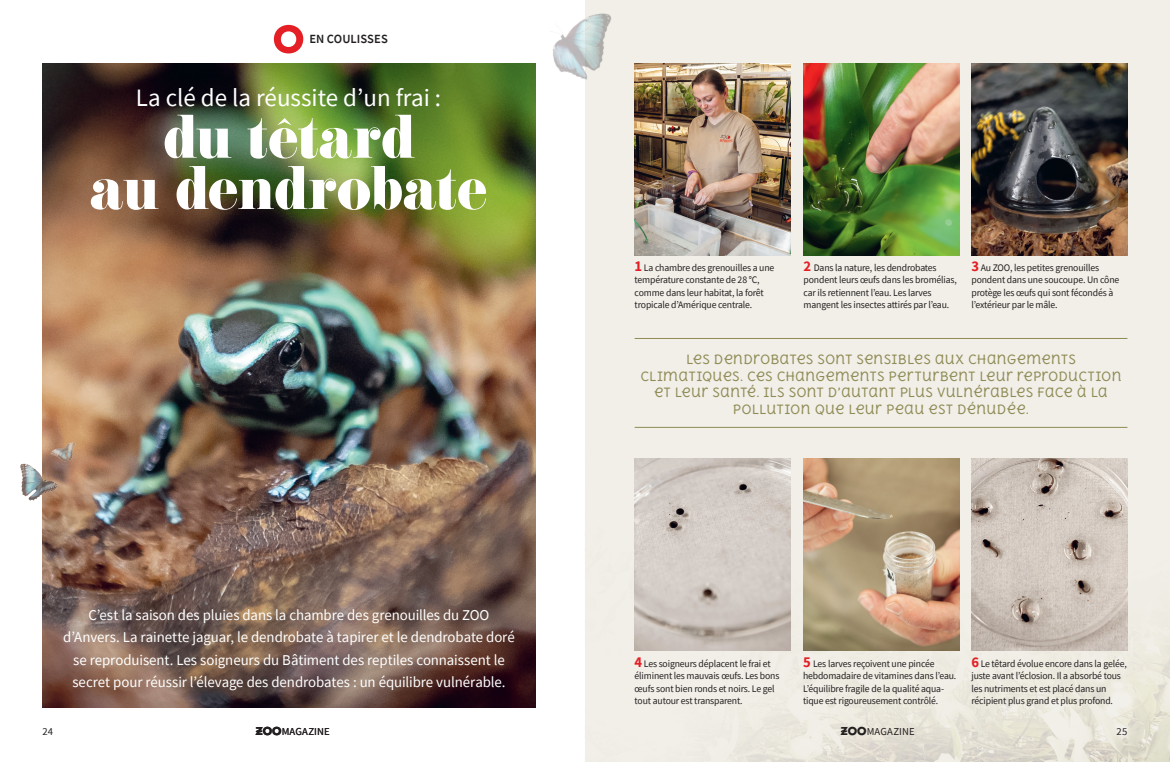
<style>
.page{position:relative;width:1170px;height:762px;background:#fff}
.page>*{position:absolute;margin:0;border:0;box-sizing:border-box;transform-origin:0 0}
.t1{font:53.75px "Eloquent JF Regular Pro";color:#fff}
.t2{font:25px "Source Sans Pro";color:#fff}
.Tekst_Sabon_kopie_9{font:15px/22.5px "Source Sans Pro";letter-spacing:-.005em;color:#fff;text-align:center}
.Tekst_Sabon_kopie_9-2{font:12.5px/16.4px "Delius Unicase";letter-spacing:.01em;color:#908c57;text-align:center}
.Tekst_Futura_Book_8{font:600 12.5px "Source Sans Pro";color:#231f20}
.Tekst_Futura_Book_9{font:10.62px "Source Sans Pro";letter-spacing:.01em;color:#231f20}
.Kader_Courier_Sans_8{font:10px/12.5px "Source Sans Pro";letter-spacing:-.015em;color:#231f20}
.s1{font-weight:700;font-size:15px;color:#e41f25}
.s2{font-family:"Futura";font-weight:700}
</style>
<div class="page">
<img style="left:585px;top:0;width:584px;height:762px">
<svg style="left:256px;top:730px;width:6px;height:2px"></svg>
<svg style="left:840px;top:730px;width:7px;height:2px"></svg>
<img style="left:43px;top:64px;width:492px;height:643px">
<svg style="left:274px;top:25px;width:29px;height:28px"></svg>
<img style="left:634px;top:64px;width:156px;height:191px">
<img style="left:634px;top:459px;width:156px;height:191px">
<img style="left:803px;top:64px;width:156px;height:191px">
<img style="left:803px;top:459px;width:155px;height:191px">
<img style="left:971px;top:64px;width:156px;height:191px">
<img style="left:971px;top:459px;width:156px;height:191px">
<hr style="left:634px;top:338px;width:493px;height:1px;background:#908c57">
<hr style="left:634px;top:427px;width:493px;height:1px;background:#908c57">
<img style="left:515px;top:0;width:137px;height:112px">
<img style="left:20px;top:454px;width:50px;height:72px">
<img style="left:46px;top:438px;width:37px;height:28px">
<p class="Tekst_Futura_Book_8" style="left:309px;top:31px;width:80px">EN COULISSES</p>
<p class="t2" style="left:136px;top:82px;width:306px">La clé de la réussite d’un frai :</p>
<p class="t1" style="left:162px;top:108px;width:254px">du têtard</p>
<p class="t1" style="left:90px;top:159px;width:398px">au dendrobate</p>
<p class="Tekst_Sabon_kopie_9" style="left:63px;top:603px;width:453px">C’est la saison des pluies dans la chambre des grenouilles du ZOO d’Anvers. La rainette jaguar, le dendrobate à tapirer et le dendrobate doré se reproduisent. Les soigneurs du Bâtiment des reptiles connaissent le secret pour réussir l’élevage des dendrobates : un équilibre vulnérable.</p>
<p class="Kader_Courier_Sans_8" style="left:634px;top:261px;width:141px"><span class="s1">1</span> La chambre des grenouilles a une température constante de 28 °C, comme dans leur habitat, la forêt tropicale d’Amérique centrale.</p>
<p class="Kader_Courier_Sans_8" style="left:803px;top:261px;width:155px"><span class="s1">2</span> Dans la nature, les dendrobates pondent leurs œufs dans les bromélias, car ils retiennent l’eau. Les larves mangent les insectes attirés par l’eau.</p>
<p class="Kader_Courier_Sans_8" style="left:971px;top:261px;width:149px"><span class="s1">3</span> Au ZOO, les petites grenouilles pondent dans une soucoupe. Un cône protège les œufs qui sont fécondés à l’extérieur par le mâle.</p>
<p class="Tekst_Sabon_kopie_9-2" style="left:686px;top:351px;width:391px">LES DENDROBATES SONT SENSIBLES AUX CHANGEMENTS</p>
<p class="Tekst_Sabon_kopie_9-2" style="left:640px;top:368px;width:483px">CLIMATIQUES. CES CHANGEMENTS PERTURBENT LEUR REPRODUCTION<br>ET LEUR SANTÉ. ILS SONT D’AUTANT PLUS VULNÉRABLES FACE À LA</p>
<p class="Tekst_Sabon_kopie_9-2" style="left:733px;top:400px;width:298px">POLLUTION QUE LEUR PEAU EST DÉNUDÉE.</p>
<p class="Kader_Courier_Sans_8" style="left:634px;top:657px;width:146px"><span class="s1">4</span> Les soigneurs déplacent le frai et éliminent les mauvais œufs. Les bons œufs sont bien ronds et noirs. Le gel tout autour est transparent.</p>
<p class="Kader_Courier_Sans_8" style="left:803px;top:657px;width:155px"><span class="s1">5</span> Les larves reçoivent une pincée hebdomadaire de vitamines dans l’eau.<br>L’équilibre fragile de la qualité aqua&shy;tique est rigoureusement contrôlé.</p>
<p class="Kader_Courier_Sans_8" style="left:971px;top:657px;width:157px"><span class="s1">6</span> Le têtard évolue encore dans la gelée, juste avant l’éclosion. Il a absorbé tous les nutriments et est placé dans un récipient plus grand et plus profond.</p>
<p class="Tekst_Futura_Book_9" style="left:255px;top:725px;width:76px"><span class="s2">ZOO</span>MAGAZINE</p>
<p class="Tekst_Futura_Book_9" style="left:840px;top:725px;width:76px"><span class="s2">ZOO</span>MAGAZINE</p>
<p class="Tekst_Futura_Book_9" style="left:43px;top:725px;width:12px">24</p>
<p class="Tekst_Futura_Book_9" style="left:1116px;top:725px;width:12px">25</p>
</div>
